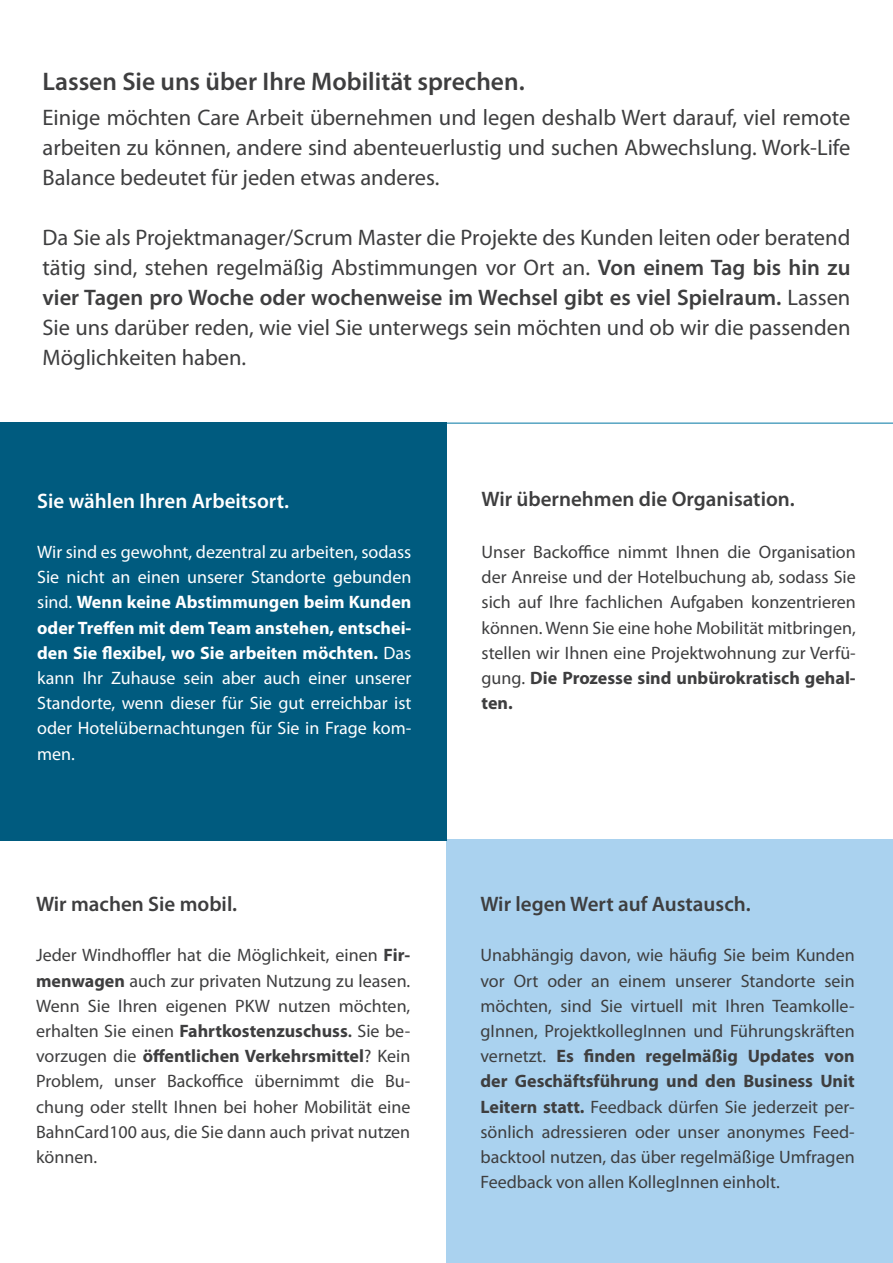
<style>
.page{position:relative;width:893px;height:1263px;background:#fff}
.page>*{position:absolute;margin:0;border:0;box-sizing:border-box;transform-origin:0 0}
.heading{font:600 25.5px "Myriad Pro";color:#3e3e3f}
.Fliesstext_dunkel_ab{font:22.5px/30px "Myriad Pro";color:#3e3e3f;text-align:justify}
.heading-2{font:600 21px "Myriad Pro";color:#3e3e3f}
.heading-3{font:600 21px "Myriad Pro";color:#fff}
.Fliesstext_dunkel_ab-2{font:18px/25.2px "Myriad Pro";color:#3e3e3f;text-align:justify}
.Fliesstext_hell_absa{font:18px/25.2px "Myriad Pro";color:#fff;text-align:justify}
.s1{font-weight:600}
.s2{font-weight:700}
</style>
<div class="page">
<hr style="left:443px;top:423px;width:450px;height:1px;background:#0076a3">
<div style="left:446px;top:840px;width:447px;height:423px;background:#aad2ef"></div>
<div style="left:0;top:422px;width:446px;height:418px;background:#005b7f"></div>
<p class="heading" style="left:43px;top:66px;width:484px">Lassen Sie uns über Ihre Mobilität sprechen.</p>
<p class="Fliesstext_dunkel_ab" style="left:43px;top:102px;width:809px">Einige möchten Care Arbeit übernehmen und legen deshalb Wert darauf, viel remote arbeiten zu können, andere sind abenteuerlustig und suchen Abwechslung. Work-Life Balance bedeutet für jeden etwas anderes.</p>
<p class="Fliesstext_dunkel_ab" style="left:43px;top:222px;width:809px">Da Sie als Projektmanager/Scrum Master die Projekte des Kunden leiten oder beratend tätig sind, stehen regelmäßig Abstimmungen vor Ort an. <span class="s1">Von einem Tag bis hin zu vier Tagen pro Woche oder wochenweise im Wechsel gibt es viel Spielraum.</span> Lassen Sie uns darüber reden, wie viel Sie unterwegs sein möchten und ob wir die passenden Möglichkeiten haben.</p>
<p class="heading-3" style="left:37px;top:488px;width:253px">Sie wählen Ihren Arbeitsort.</p>
<p class="Fliesstext_hell_absa" style="left:37px;top:539px;width:376px">Wir sind es gewohnt, dezentral zu arbeiten, sodass Sie nicht an einen unserer Standorte gebunden sind. <span class="s2">Wenn keine Abstimmungen beim Kunden oder Treffen mit dem Team anstehen, entschei&shy;den Sie flexibel, wo Sie arbeiten möchten.</span> Das kann Ihr Zuhause sein aber auch einer unserer Standorte, wenn dieser für Sie gut erreichbar ist oder Hotelübernachtungen für Sie in Frage kom&shy;men.</p>
<p class="heading-2" style="left:36px;top:890px;width:203px">Wir machen Sie mobil.</p>
<p class="Fliesstext_dunkel_ab-2" style="left:36px;top:942px;width:376px">Jeder Windhoffler hat die Möglichkeit, einen <span class="s2">Fir&shy;menwagen</span> auch zur privaten Nutzung zu leasen.<br>Wenn Sie Ihren eigenen PKW nutzen möchten, erhalten Sie einen <span class="s2">Fahrtkostenzuschuss</span><span class="s1">.</span> Sie be&shy;vorzugen die <span class="s2">öffentlichen Verkehrsmittel</span>? Kein Problem, unser Backoffice übernimmt die Bu&shy;chung oder stellt Ihnen bei hoher Mobilität eine BahnCard100 aus, die Sie dann auch privat nutzen können.</p>
<p class="heading-2" style="left:482px;top:486px;width:315px">Wir übernehmen die Organisation.</p>
<p class="Fliesstext_dunkel_ab-2" style="left:482px;top:539px;width:376px">Unser Backoffice nimmt Ihnen die Organisation der Anreise und der Hotelbuchung ab, sodass Sie sich auf Ihre fachlichen Aufgaben konzentrieren können. Wenn Sie eine hohe Mobilität mitbringen, stellen wir Ihnen eine Projektwohnung zur Verfü&shy;gung. <span class="s2">Die Prozesse sind unbürokratisch gehal&shy;ten.</span></p>
<p class="heading-2" style="left:480px;top:890px;width:272px">Wir legen Wert auf Austausch.</p>
<p class="Fliesstext_dunkel_ab-2" style="left:480px;top:942px;width:376px">Unabhängig davon, wie häufig Sie beim Kunden vor Ort oder an einem unserer Standorte sein möchten, sind Sie virtuell mit Ihren Teamkolle&shy;gInnen, ProjektkollegInnen und Führungskräften vernetzt. <span class="s2">Es finden regelmäßig Updates von der Geschäftsführung und den Business Unit Leitern statt.</span> Feedback dürfen Sie jederzeit per&shy;sönlich adressieren oder unser anonymes Feed&shy;backtool nutzen, das über regelmäßige Umfragen Feedback von allen KollegInnen einholt.</p>
</div>
